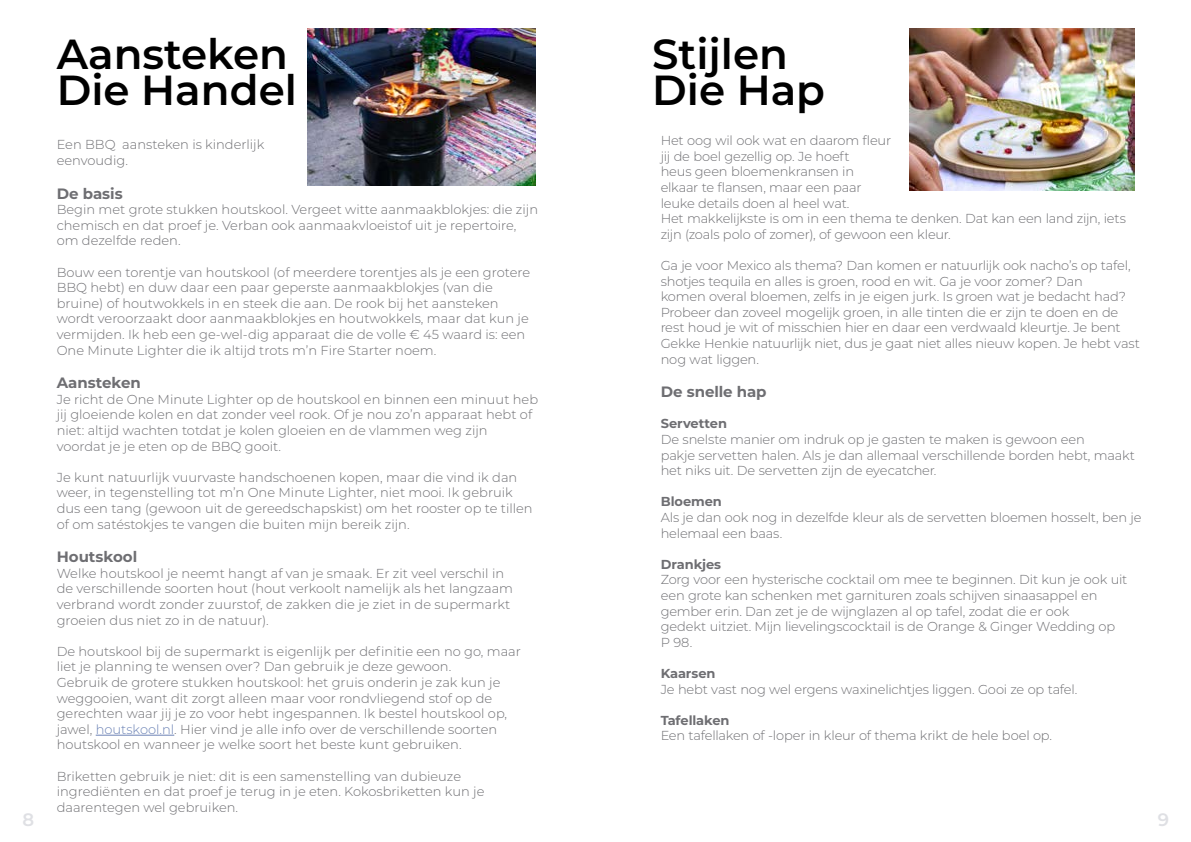
<style>
.page{position:relative;width:1191px;height:842px;background:#fff}
.page>*{position:absolute;margin:0;border:0;box-sizing:border-box;transform-origin:0 0}
.t1{font:600 42px/36px "Montserrat";color:#000}
.t2{font:600 18px "Montserrat";color:#dfe0e4}
.t3{font:700 15px "Montserrat";color:#6e6e72}
.t4{font:300 13px/15.6px "Montserrat";color:#6e6e72}
.t5{font:700 13px "Montserrat";letter-spacing:-.005em;color:#6e6e72}
.s1{color:#6b82b5}
</style>
<div class="page">
<hr style="left:96px;top:735px;width:78px;height:1px;background:#6b82b5">
<img style="left:308px;top:28px;width:227px;height:158px">
<img style="left:909px;top:28px;width:225px;height:162px">
<h1 class="t1" style="left:57px;top:34px;width:242px">Aansteken<br>Die Handel</h1>
<h1 class="t1" style="left:652px;top:34px;width:174px">Stijlen<br>Die Hap</h1>
<p class="t4" style="left:660px;top:132px;width:467px">Het oog wil ook wat en daarom fleur<br>jij de boel gezellig op. Je hoeft<br>heus geen bloemenkransen in<br>elkaar te flansen, maar een paar<br>leuke details doen al heel wat.<br>Het makkelijkste is om in een thema te denken. Dat kan een land zijn, iets zijn (zoals polo of zomer), of gewoon een kleur.</p>
<p class="t4" style="left:660px;top:257px;width:481px">Ga je voor Mexico als thema? Dan komen er natuurlijk ook nacho’s op tafel, shotjes tequila en alles is groen, rood en wit. Ga je voor zomer? Dan<br>komen overal bloemen, zelfs in je eigen jurk. Is groen wat je bedacht had?<br>Probeer dan zoveel mogelijk groen, in alle tinten die er zijn te doen en de rest houd je wit of misschien hier en daar een verdwaald kleurtje. Je bent Gekke Henkie natuurlijk niet, dus je gaat niet alles nieuw kopen. Je hebt vast nog wat liggen.</p>
<p class="t3" style="left:660px;top:381px;width:107px">De snelle hap</p>
<p class="t5" style="left:660px;top:414px;width:68px">Servetten</p>
<p class="t4" style="left:660px;top:431px;width:476px">De snelste manier om indruk op je gasten te maken is gewoon een<br>pakje servetten halen. Als je dan allemaal verschillende borden hebt, maakt het niks uit. De servetten zijn de eyecatcher.</p>
<p class="t5" style="left:660px;top:492px;width:63px">Bloemen</p>
<p class="t4" style="left:660px;top:509px;width:482px">Als je dan ook nog in dezelfde kleur als de servetten bloemen hosselt, ben je helemaal een baas.</p>
<p class="t5" style="left:660px;top:555px;width:62px">Drankjes</p>
<p class="t4" style="left:660px;top:571px;width:468px">Zorg voor een hysterische cocktail om mee te beginnen. Dit kun je ook uit een grote kan schenken met garnituren zoals schijven sinaasappel en gember erin. Dan zet je de wijnglazen al op tafel, zodat die er ook<br>gedekt uitziet. Mijn lievelingscocktail is de Orange &amp; Ginger Wedding op P 98.</p>
<p class="t5" style="left:660px;top:664px;width:56px">Kaarsen</p>
<p class="t4" style="left:660px;top:681px;width:418px">Je hebt vast nog wel ergens waxinelichtjes liggen. Gooi ze op tafel.</p>
<p class="t5" style="left:660px;top:711px;width:70px">Tafellaken</p>
<p class="t4" style="left:660px;top:727px;width:393px">Een tafellaken of -loper in kleur of thema krikt de hele boel op.</p>
<p class="t4" style="left:57px;top:137px;width:209px">Een BBQ aansteken is kinderlijk eenvoudig.</p>
<p class="t3" style="left:57px;top:182px;width:68px">De basis</p>
<p class="t4" style="left:57px;top:201px;width:483px">Begin met grote stukken houtskool. Vergeet witte aanmaakblokjes: die zijn chemisch en dat proef je. Verban ook aanmaakvloeistof uit je repertoire, om dezelfde reden.</p>
<p class="t4" style="left:57px;top:264px;width:475px">Bouw een torentje van houtskool (of meerdere torentjes als je een grotere BBQ hebt) en duw daar een paar geperste aanmaakblokjes (van die bruine) of houtwokkels in en steek die aan. De rook bij het aansteken wordt veroorzaakt door aanmaakblokjes en houtwokkels, maar dat kun je vermijden. Ik heb een ge-wel-dig apparaat die de volle € 45 waard is: een One Minute Lighter die ik altijd trots m’n Fire Starter noem.</p>
<p class="t3" style="left:57px;top:372px;width:86px">Aansteken</p>
<p class="t4" style="left:57px;top:391px;width:483px">Je richt de One Minute Lighter op de houtskool en binnen een minuut heb jij gloeiende kolen en dat zonder veel rook. Of je nou zo’n apparaat hebt of niet: altijd wachten totdat je kolen gloeien en de vlammen weg zijn voordat je je eten op de BBQ gooit.</p>
<p class="t4" style="left:57px;top:469px;width:477px">Je kunt natuurlijk vuurvaste handschoenen kopen, maar die vind ik dan weer, in tegenstelling tot m’n One Minute Lighter, niet mooi. Ik gebruik dus een tang (gewoon uit de gereedschapskist) om het rooster op te tillen of om satéstokjes te vangen die buiten mijn bereik zijn.</p>
<p class="t3" style="left:57px;top:546px;width:82px">Houtskool</p>
<p class="t4" style="left:57px;top:565px;width:458px">Welke houtskool je neemt hangt af van je smaak. Er zit veel verschil in de verschillende soorten hout (hout verkoolt namelijk als het langzaam verbrand wordt zonder zuurstof, de zakken die je ziet in de supermarkt groeien dus niet zo in de natuur).</p>
<p class="t4" style="left:57px;top:643px;width:466px">De houtskool bij de supermarkt is eigenlijk per definitie een no go, maar liet je planning te wensen over? Dan gebruik je deze gewoon.<br>Gebruik de grotere stukken houtskool: het gruis onderin je zak kun je weggooien, want dit zorgt alleen maar voor rondvliegend stof op de gerechten waar jij je zo voor hebt ingespannen. Ik bestel houtskool op, jawel, <span class="s1">houtskool.nl</span>. Hier vind je alle info over de verschillende soorten houtskool en wanneer je welke soort het beste kunt gebruiken.</p>
<p class="t4" style="left:57px;top:768px;width:429px">Briketten gebruik je niet: dit is een samenstelling van dubieuze ingrediënten en dat proef je terug in je eten. Kokosbriketten kun je daarentegen wel gebruiken.</p>
<h2 class="t2" style="left:22px;top:807px;width:13px">8</h2>
<h2 class="t2" style="left:1158px;top:807px;width:13px">9</h2>
</div>
